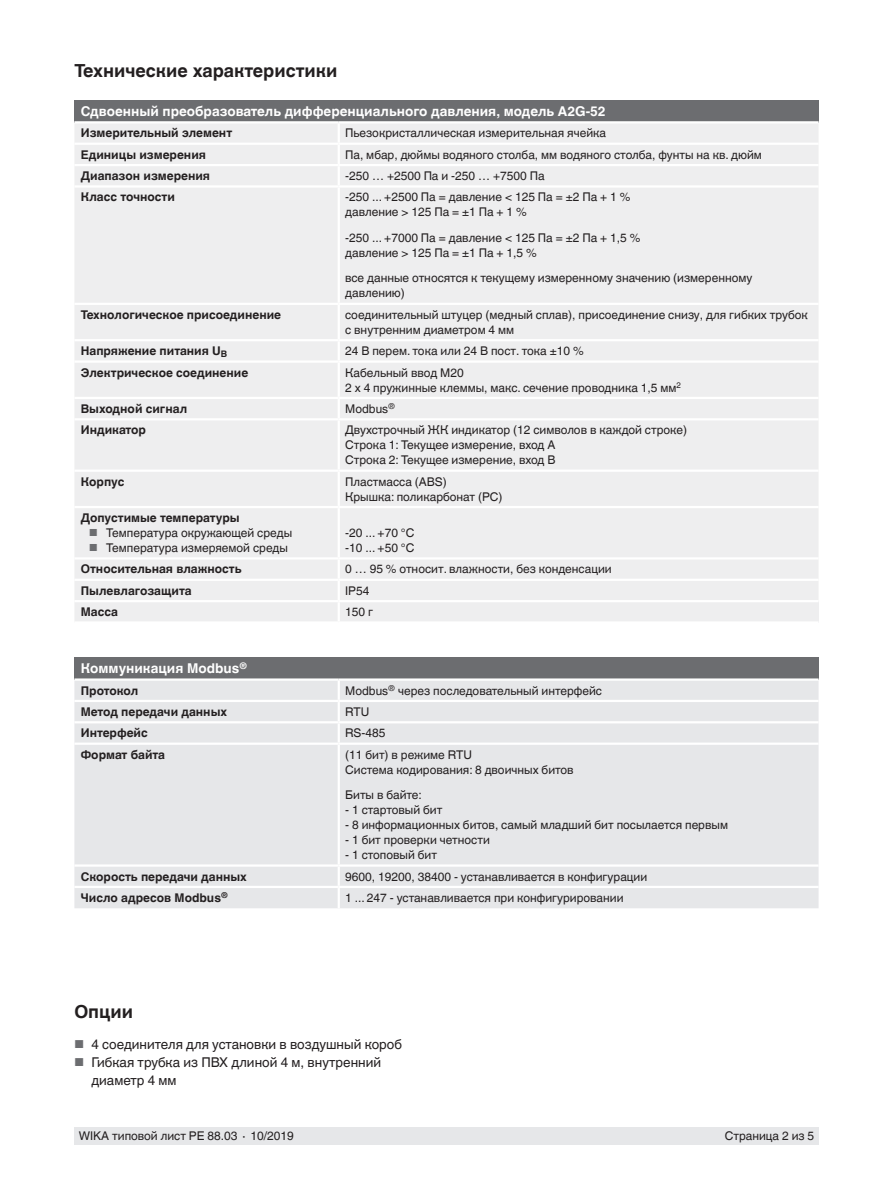
<style>
.page{position:relative;width:893px;height:1188px;background:#fff}
.page>*{position:absolute;margin:0;border:0;box-sizing:border-box;transform-origin:0 0}
.t1{font:700 18px "Helvetica World";color:#231f20}
.t2{font:13.5px/18px "Helvetica World";color:#231f20}
.t3{font:700 13.5px "Helvetica World";color:#fff}
.t4{font:12px/15px "Helvetica World";color:#231f20}
.t5{font:700 12px "Helvetica World";color:#231f20}
.s1{font-size:10.2px;color:#6c6d70}
.s2{font-size:11.55px;color:#6c6d70}
</style>
<div class="page">
<div style="left:74px;top:1128px;width:745px;height:17px;background:#e6e7e9"></div>
<div style="left:74px;top:657px;width:745px;height:23px;background:#6c6d70"></div>
<div style="left:74px;top:681px;width:745px;height:227px;background:#e6e7e9"></div>
<hr style="left:74px;top:678px;width:265px;height:3px;background:#fff">
<hr style="left:339px;top:678px;width:480px;height:3px;background:#fff">
<hr style="left:74px;top:700px;width:265px;height:2px;background:#fff">
<hr style="left:339px;top:700px;width:480px;height:2px;background:#fff">
<svg style="left:338px;top:681px;width:2px;height:40px"></svg>
<hr style="left:74px;top:721px;width:265px;height:2px;background:#fff">
<hr style="left:339px;top:721px;width:480px;height:2px;background:#fff">
<hr style="left:338px;top:723px;width:2px;height:20px;background:#fff">
<hr style="left:74px;top:743px;width:265px;height:2px;background:#fff">
<hr style="left:339px;top:743px;width:480px;height:2px;background:#fff">
<hr style="left:338px;top:745px;width:2px;height:119px;background:#fff">
<hr style="left:74px;top:864px;width:265px;height:3px;background:#fff">
<hr style="left:339px;top:864px;width:480px;height:3px;background:#fff">
<svg style="left:338px;top:867px;width:2px;height:19px"></svg>
<hr style="left:74px;top:886px;width:265px;height:2px;background:#fff">
<hr style="left:339px;top:886px;width:480px;height:2px;background:#fff">
<hr style="left:338px;top:888px;width:2px;height:20px;background:#fff">
<div style="left:74px;top:100px;width:745px;height:22px;background:#6c6d70"></div>
<div style="left:75px;top:124px;width:743px;height:497px;background:#eeeeef"></div>
<div style="left:339px;top:601px;width:480px;height:22px;background:#eeeeef"></div>
<hr style="left:74px;top:121px;width:265px;height:2px;background:#fff">
<hr style="left:339px;top:121px;width:480px;height:2px;background:#fff">
<hr style="left:338px;top:123px;width:2px;height:20px;background:#fff">
<hr style="left:74px;top:143px;width:265px;height:2px;background:#fff">
<hr style="left:339px;top:143px;width:480px;height:2px;background:#fff">
<hr style="left:74px;top:164px;width:265px;height:2px;background:#fff">
<hr style="left:339px;top:164px;width:480px;height:2px;background:#fff">
<svg style="left:338px;top:145px;width:2px;height:40px"></svg>
<hr style="left:74px;top:185px;width:265px;height:3px;background:#fff">
<hr style="left:339px;top:185px;width:480px;height:3px;background:#fff">
<hr style="left:338px;top:188px;width:2px;height:115px;background:#fff">
<hr style="left:74px;top:303px;width:265px;height:2px;background:#fff">
<hr style="left:339px;top:303px;width:480px;height:2px;background:#fff">
<hr style="left:338px;top:305px;width:2px;height:34px;background:#fff">
<hr style="left:74px;top:339px;width:265px;height:2px;background:#fff">
<hr style="left:339px;top:339px;width:480px;height:2px;background:#fff">
<svg style="left:338px;top:341px;width:2px;height:19px"></svg>
<hr style="left:74px;top:360px;width:265px;height:3px;background:#fff">
<hr style="left:339px;top:360px;width:480px;height:3px;background:#fff">
<hr style="left:338px;top:363px;width:2px;height:34px;background:#fff">
<hr style="left:74px;top:397px;width:265px;height:2px;background:#fff">
<hr style="left:339px;top:397px;width:480px;height:2px;background:#fff">
<svg style="left:338px;top:399px;width:2px;height:19px"></svg>
<hr style="left:74px;top:418px;width:265px;height:2px;background:#fff">
<hr style="left:339px;top:418px;width:480px;height:2px;background:#fff">
<hr style="left:338px;top:420px;width:2px;height:50px;background:#fff">
<hr style="left:74px;top:470px;width:265px;height:2px;background:#fff">
<hr style="left:339px;top:470px;width:480px;height:2px;background:#fff">
<hr style="left:338px;top:472px;width:2px;height:34px;background:#fff">
<hr style="left:74px;top:506px;width:265px;height:2px;background:#fff">
<hr style="left:339px;top:506px;width:480px;height:2px;background:#fff">
<hr style="left:338px;top:508px;width:2px;height:49px;background:#fff">
<hr style="left:74px;top:557px;width:265px;height:3px;background:#fff">
<hr style="left:339px;top:557px;width:480px;height:3px;background:#fff">
<hr style="left:74px;top:579px;width:265px;height:2px;background:#fff">
<hr style="left:339px;top:579px;width:480px;height:2px;background:#fff">
<hr style="left:74px;top:600px;width:265px;height:2px;background:#fff">
<hr style="left:339px;top:600px;width:480px;height:2px;background:#fff">
<svg style="left:338px;top:560px;width:2px;height:61px"></svg>
<hr style="left:339px;top:621px;width:480px;height:3px;background:#fff">
<h1 class="t1" style="left:74px;top:60px;width:265px">Технические характеристики</h1>
<p class="t3" style="left:81px;top:103px;width:526px">Сдвоенный преобразователь дифференциального давления, модель A2G-52</p>
<p class="t5" style="left:81px;top:126px;width:153px">Измерительный элемент</p>
<p class="t4" style="left:345px;top:126px;width:263px">Пьезокристаллическая измерительная ячейка</p>
<p class="t5" style="left:81px;top:148px;width:127px">Единицы измерения</p>
<p class="t4" style="left:345px;top:147px;width:418px">Па, мбар, дюймы водяного столба, мм водяного столба, фунты на кв. дюйм</p>
<p class="t5" style="left:81px;top:169px;width:131px">Диапазон измерения</p>
<p class="t4" style="left:345px;top:168px;width:201px">-250 … +2500 Па и -250 … +7500 Па</p>
<p class="t5" style="left:81px;top:190px;width:96px">Класс точности</p>
<p class="t4" style="left:345px;top:190px;width:287px">-250 ... +2500 Па = давление &lt; 125 Па = ±2 Па + 1 % давление &gt; 125 Па = ±1 Па + 1 %</p>
<p class="t4" style="left:345px;top:230px;width:297px">-250 ... +7000 Па = давление &lt; 125 Па = ±2 Па + 1,5 % давление &gt; 125 Па = ±1 Па + 1,5 %</p>
<p class="t4" style="left:345px;top:271px;width:409px">все данные относятся к текущему измеренному значению (измеренному давлению)</p>
<p class="t5" style="left:81px;top:308px;width:202px">Технологическое присоединение</p>
<p class="t4" style="left:345px;top:307px;width:464px">соединительный штуцер (медный сплав), присоединение снизу, для гибких трубок с внутренним диаметром 4 мм</p>
<p class="t5" style="left:81px;top:344px;width:148px">Напряжение питания U<sub>B</sub></p>
<p class="t4" style="left:345px;top:344px;width:240px">24 В перем. тока или 24 В пост. тока ±10 %</p>
<p class="t5" style="left:81px;top:365px;width:169px">Электрическое соединение</p>
<p class="t4" style="left:345px;top:365px;width:337px">Кабельный ввод M20<br>2 x 4 пружинные клеммы, макс. сечение проводника 1,5 мм<sup>2</sup></p>
<p class="t5" style="left:81px;top:402px;width:108px">Выходной сигнал</p>
<p class="t4" style="left:345px;top:401px;width:52px">Modbus<sup>®</sup></p>
<p class="t5" style="left:81px;top:423px;width:67px">Индикатор</p>
<p class="t4" style="left:345px;top:423px;width:343px">Двухстрочный ЖК индикатор (12 символов в каждой строке)<br>Строка 1: Текущее измерение, вход A<br>Строка 2: Текущее измерение, вход B</p>
<p class="t5" style="left:81px;top:475px;width:45px">Корпус</p>
<p class="t4" style="left:345px;top:474px;width:159px">Пластмасса (ABS)<br>Крышка: поликарбонат (PC)</p>
<p class="t5" style="left:81px;top:511px;width:160px">Допустимые температуры</p>
<p class="t4" style="left:89px;top:525px;width:204px"><span class="s1">■</span> Температура окружающей среды</p>
<p class="t4" style="left:89px;top:540px;width:200px"><span class="s1">■</span> Температура измеряемой среды</p>
<p class="t4" style="left:345px;top:525px;width:71px">-20 ... +70 °C -10 ... +50 °C</p>
<p class="t5" style="left:81px;top:562px;width:162px">Относительная влажность</p>
<p class="t4" style="left:345px;top:562px;width:268px">0 … 95 % относит. влажности, без конденсации</p>
<p class="t5" style="left:81px;top:584px;width:112px">Пылевлагозащита</p>
<p class="t4" style="left:345px;top:583px;width:26px">IP54</p>
<p class="t5" style="left:81px;top:605px;width:39px">Масса</p>
<p class="t4" style="left:345px;top:605px;width:29px">150 г</p>
<p class="t3" style="left:81px;top:661px;width:168px">Коммуникация Modbus<sup>®</sup></p>
<p class="t5" style="left:81px;top:683px;width:59px">Протокол</p>
<p class="t4" style="left:345px;top:683px;width:258px">Modbus<sup>®</sup> через последовательный интерфейс</p>
<p class="t5" style="left:81px;top:705px;width:148px">Метод передачи данных</p>
<p class="t4" style="left:345px;top:704px;width:26px">RTU</p>
<p class="t5" style="left:81px;top:726px;width:69px">Интерфейс</p>
<p class="t4" style="left:345px;top:726px;width:42px">RS-485</p>
<p class="t5" style="left:81px;top:748px;width:86px">Формат байта</p>
<p class="t4" style="left:345px;top:747px;width:230px">(11 бит) в режиме RTU<br>Система кодирования: 8 двоичных битов</p>
<p class="t4" style="left:345px;top:788px;width:78px">Биты в байте:</p>
<p class="t4" style="left:345px;top:803px;width:99px">- 1 стартовый бит</p>
<p class="t4" style="left:345px;top:818px;width:384px">- 8 информационных битов, самый младший бит посылается первым</p>
<p class="t4" style="left:345px;top:833px;width:146px">- 1 бит проверки четности</p>
<p class="t4" style="left:345px;top:848px;width:93px">- 1 стоповый бит</p>
<p class="t5" style="left:81px;top:869px;width:168px">Скорость передачи данных</p>
<p class="t4" style="left:345px;top:869px;width:304px">9600, 19200, 38400 - устанавливается в конфигурации</p>
<p class="t5" style="left:81px;top:891px;width:148px">Число адресов Modbus<sup>®</sup></p>
<p class="t4" style="left:345px;top:890px;width:280px">1 ... 247 - устанавливается при конфигурировании</p>
<h1 class="t1" style="left:74px;top:1001px;width:60px">Опции</h1>
<p class="t2" style="left:74px;top:1036px;width:329px"><span class="s2">■</span> 4 соединителя для установки в воздушный короб</p>
<p class="t2" style="left:91px;top:1054px;width:291px;text-indent:-17px"><span class="s2">■</span> Гибкая трубка из ПВХ длиной 4 м, внутренний диаметр 4 мм</p>
<p class="t4" style="left:79px;top:1129px;width:217px">WIKA типовой лист PE 88.03 ∙ 10/2019</p>
<p class="t4" style="left:725px;top:1129px;width:91px">Страница 2 из 5</p>
</div>
